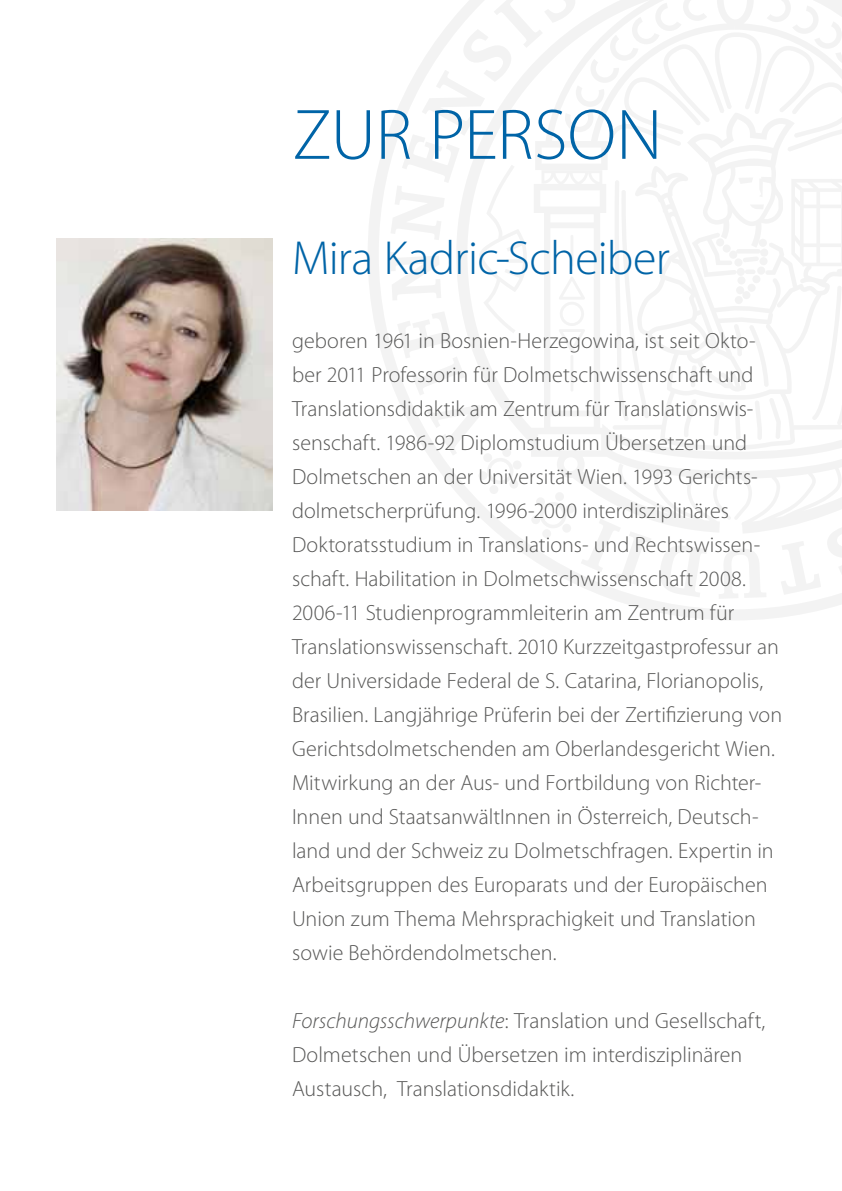
<style>
.page{position:relative;width:842px;height:1191px;background:#fff}
.page>*{position:absolute;margin:0;border:0;box-sizing:border-box;transform-origin:0 0}
.t1{font:300 72px "Myriad Pro";color:#0064a7}
.t2{font:300 48px "Myriad Pro";letter-spacing:-.015em;color:#0064a7}
.t3{font:300 22px/34px "Myriad Pro";color:#575756}
.s1{font-style:italic}
</style>
<div class="page">
<svg style="left:368px;top:0;width:474px;height:620px"></svg>
<img style="left:57px;top:238px;width:215px;height:272px">
<h1 class="t1" style="left:293px;top:95px;width:209px">ZUR Perso</h1>
<h1 class="t1" style="left:616px;top:95px;width:47px">n</h1>
<h2 class="t2" style="left:292px;top:232px;width:379px">Mira Kadric-Scheiber</h2>
<p class="t3" style="left:292px;top:324px;width:492px">geboren 1961 in Bosnien-Herzegowina, ist seit Okto&shy;ber 2011 Professorin für Dolmetschwissenschaft und Translationsdidaktik am Zentrum für Translationswis&shy;senschaft. 1986-92 Diplomstudium Übersetzen und Dolmetschen an der Universität Wien. 1993 Gerichts&shy;dolmetscherprüfung. 1996-2000 interdisziplinäres Doktoratsstudium in Translations- und Rechtswissen&shy;schaft. Habilitation in Dolmetschwissenschaft 2008.<br>2006-11 Studienprogrammleiterin am Zentrum für Translationswissenschaft. 2010 Kurzzeitgastprofessur an der Universidade Federal de S. Catarina, Florianopolis, Brasilien. Langjährige Prüferin bei der Zertifizierung von Gerichtsdolmetschenden am Oberlandesgericht Wien.<br>Mitwirkung an der Aus- und Fortbildung von Richter-Innen und StaatsanwältInnen in Österreich, Deutsch&shy;land und der Schweiz zu Dolmetschfragen. Expertin in Arbeitsgruppen des Europarats und der Europäischen Union zum Thema Mehrsprachigkeit und Translation sowie Behördendolmetschen.</p>
<p class="t3" style="left:292px;top:1004px;width:475px"><span class="s1">Forschungsschwerpunkte</span>: Translation und Gesellschaft,<br>Dolmetschen und Übersetzen im interdisziplinären<br>Austausch, Translationsdidaktik.</p>
</div>
